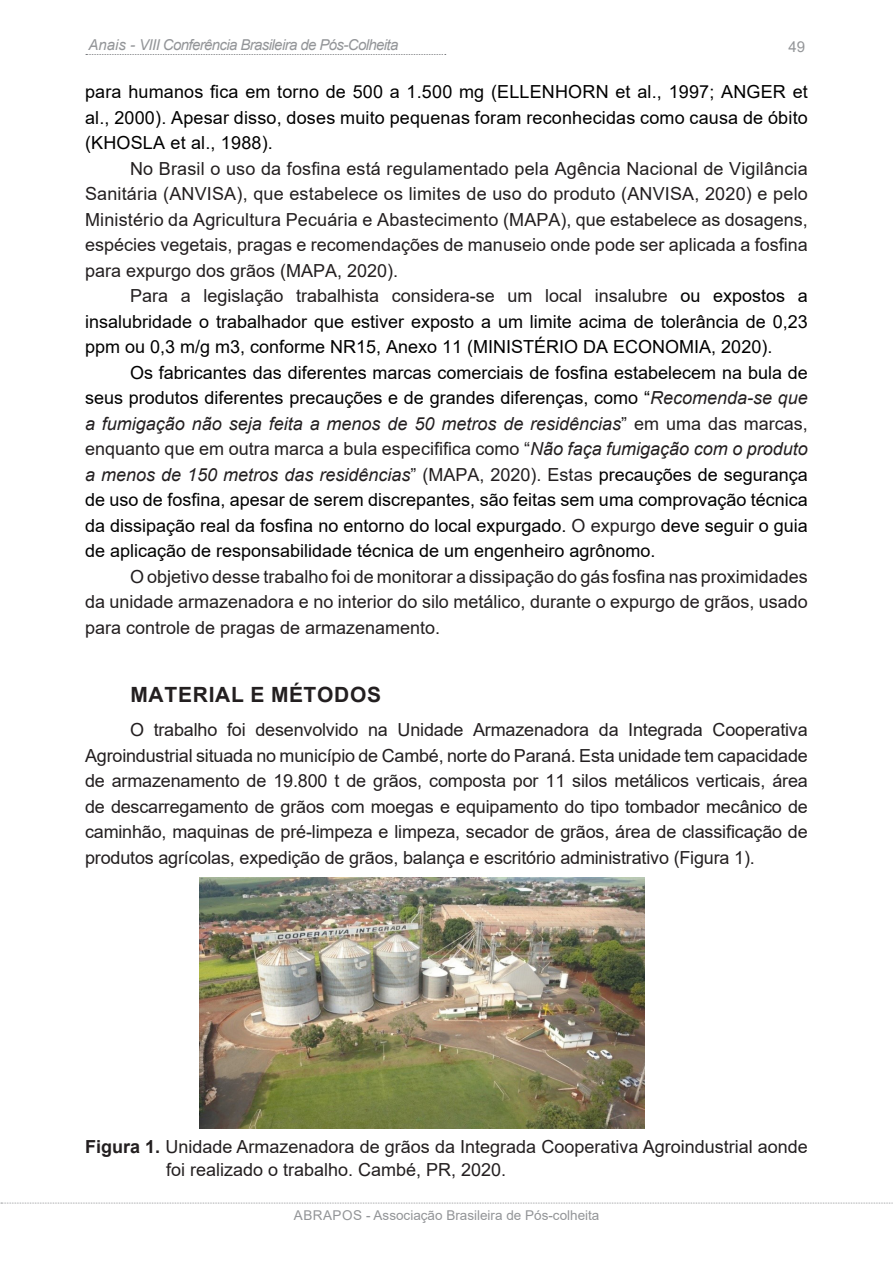
<style>
.page{position:relative;width:893px;height:1263px;background:#fff}
.page>*{position:absolute;margin:0;border:0;box-sizing:border-box;transform-origin:0 0}
._3_SUBTITULO{font:700 21px "Arial";letter-spacing:.035em;color:#231f20}
._4_CORPO_DE_TEXTO{font:18px/25.5px "Arial";color:#231f20;text-align:justify}
._4_CORPO_DE_TEXTO-2{font:18px/25.5px "Arial";color:#000;text-align:justify}
._9_LEGENDA_TAB_FIG{font:18px/22.5px "Arial";color:#231f20}
.t1{font:italic 15px "Arial";letter-spacing:-.04em;color:#939598}
.t2{font:15px "Arial";color:#939598}
.t3{font:13.5px "Arial";color:#939598}
.s1{color:#231f20}
.s2{font-style:italic;color:#231f20}
.s3{font-weight:700}
</style>
<div class="page">
<svg style="left:86px;top:54px;width:360px;height:1px"></svg>
<svg style="left:1px;top:1203px;width:892px;height:1px"></svg>
<img style="left:200px;top:877px;width:445px;height:251px">
<p class="t1" style="left:88px;top:35px;width:312px">Anais - VIII Conferência Brasileira de Pós-Colheita</p>
<p class="t2" style="left:788px;top:37px;width:18px">49</p>
<p class="_4_CORPO_DE_TEXTO-2" style="left:85px;top:79px;width:724px">para humanos fica em torno de 500 a 1.500 mg (ELLENHORN et al., 1997; ANGER et al., 2000). Apesar disso, doses muito pequenas foram reconhecidas como causa de óbito (KHOSLA et al., 1988).</p>
<p class="_4_CORPO_DE_TEXTO" style="left:85px;top:155px;width:724px;text-indent:45px">No Brasil o uso da fosfina está regulamentado pela Agência Nacional de Vigilância Sanitária (ANVISA), que estabelece os limites de uso do produto (ANVISA, 2020) e pelo Ministério da Agricultura Pecuária e Abastecimento (MAPA), que estabelece as dosagens, espécies vegetais, pragas e recomendações de manuseio onde pode ser aplicada a fosfina para expurgo dos grãos (MAPA, 2020).</p>
<p class="_4_CORPO_DE_TEXTO-2" style="left:85px;top:283px;width:724px;text-indent:45px"><span class="s1">Para a legislação trabalhista considera-se um local insalubre</span> ou expostos a insalubridade o trabalhador que estiver exposto a um limite acima de tolerância de 0,23 ppm ou 0,3 m/g m3, conforme NR15, Anexo 11 (MINISTÉRIO DA ECONOMIA, 2020).</p>
<p class="_4_CORPO_DE_TEXTO-2" style="left:85px;top:359px;width:724px;text-indent:45px">Os fabricantes das diferentes marcas comerciais de fosfina estabelecem na bula de seus produtos diferentes precauções e de grandes diferenças, como “<span class="s2">Recomenda-se que a fumigação não seja feita a menos de 50 metros de residências</span><span class="s1">” em uma das marcas, enquanto que em outra marca a bula especififica como “</span><span class="s2">Não faça fumigação com o produto a menos de 150 metros das residências</span><span class="s1">” (MAPA, 2020). Estas</span> precauções de segurança de uso de fosfina, apesar de serem discrepantes, são feitas sem uma comprovação técnica da dissipação real da fosfina no entorno do local expurgado. <span class="s1">O expurgo</span> deve seguir o guia de aplicação de responsabilidade técnica de um engenheiro agrônomo.</p>
<p class="_4_CORPO_DE_TEXTO" style="left:85px;top:563px;width:724px;text-indent:45px">O objetivo desse trabalho foi de monitorar a dissipação do gás fosfina nas proximidades da unidade armazenadora e no interior do silo metálico, durante o expurgo de grãos, usado para controle de pragas de armazenamento.</p>
<p class="_3_SUBTITULO" style="left:130px;top:680px;width:252px">MATERIAL E MÉTODOS</p>
<p class="_4_CORPO_DE_TEXTO" style="left:85px;top:717px;width:724px;text-indent:45px">O trabalho foi desenvolvido na Unidade Armazenadora da Integrada Cooperativa Agroindustrial situada no município de Cambé, norte do Paraná. Esta unidade tem capacidade de armazenamento de 19.800 t de grãos, composta por 11 silos metálicos verticais, área de descarregamento de grãos com moegas e equipamento do tipo tombador mecânico de caminhão, maquinas de pré-limpeza e limpeza, secador de grãos, área de classificação de produtos agrícolas, expedição de grãos, balança e escritório administrativo (Figura 1).</p>
<p class="_9_LEGENDA_TAB_FIG" style="left:166px;top:1136px;width:643px;text-indent:-81px"><span class="s3">Figura 1.</span> Unidade Armazenadora de grãos da Integrada Cooperativa Agroindustrial aonde foi realizado o trabalho. Cambé, PR, 2020.</p>
<p class="t3" style="left:294px;top:1205px;width:307px">ABRAPOS - Associação Brasileira de Pós-colheita</p>
</div>
